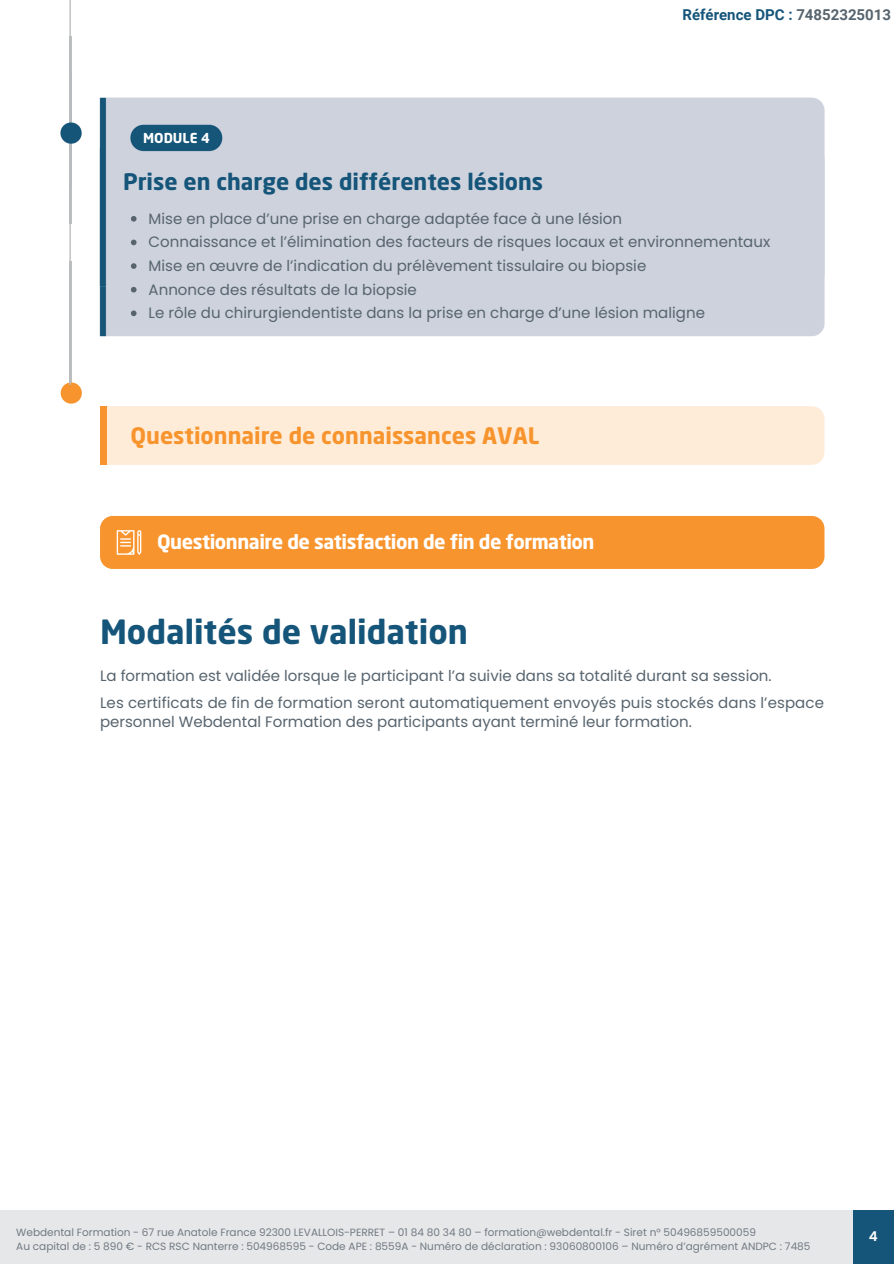
<style>
.page{position:relative;width:894px;height:1264px;background:#fff}
.page>*{position:absolute;margin:0;border:0;box-sizing:border-box;transform-origin:0 0}
.t1{font:700 33px "Neo Sans Std";color:#16557a}
.t2{font:700 22.5px "Neo Sans Std";color:#16557a}
.t3{font:700 22.5px "Neo Sans Std";color:#f8942d}
.t4{font:700 19.5px "Neo Sans Std";letter-spacing:-.025em;color:#fff}
.t5{font:15px/27px "Poppins";letter-spacing:.005em;color:#57646e}
.t6{font:700 15px "Roboto";color:#16557a}
.t7{font:700 13.5px "Neo Sans Std";color:#fff}
.t8{font:600 13.5px "Poppins";color:#fff}
.t9{font:10.5px "Poppins";color:#717a83}
.s1{color:#57646e}
</style>
<div class="page">
<div style="left:61px;top:382px;width:21px;height:21px;background:#f8942d;border-radius:50%"></div>
<div style="left:0;top:1210px;width:893px;height:53px;background:#e6e7e8"></div>
<div style="left:853px;top:1210px;width:40px;height:53px;background:#16557a"></div>
<div style="left:106px;top:406px;width:718px;height:59px;background:#ffecd8"></div>
<div style="left:100px;top:406px;width:6px;height:59px;background:#f8942d"></div>
<div style="left:100px;top:516px;width:724px;height:53px;background:#f8942d;border-radius:13px"></div>
<svg style="left:117px;top:530px;width:24px;height:25px"></svg>
<div style="left:99px;top:310px;width:726px;height:27px;background:#cdd2dc"></div>
<div style="left:99px;top:97px;width:726px;height:213px;background:#cdd2dc"></div>
<svg style="left:131px;top:216px;width:5px;height:5px"></svg>
<svg style="left:131px;top:239px;width:5px;height:6px"></svg>
<svg style="left:131px;top:263px;width:5px;height:6px"></svg>
<svg style="left:131px;top:287px;width:5px;height:5px"></svg>
<svg style="left:131px;top:310px;width:5px;height:6px"></svg>
<img style="left:60px;top:115px;width:22px;height:32px">
<img style="left:69px;top:0;width:3px;height:115px">
<img style="left:66px;top:147px;width:11px;height:237px">
<p class="t6" style="left:682px;top:6px;width:210px">Référence DPC : <span class="s1">74852325013</span></p>
<p class="t7" style="left:143px;top:132px;width:68px">MODULE 4</p>
<p class="t2" style="left:123px;top:172px;width:421px">Prise en charge des différentes lésions</p>
<p class="t5" style="left:148px;top:205px;width:475px">Mise en place d’une prise en charge adaptée face à une lésion</p>
<p class="t5" style="left:148px;top:229px;width:623px">Connaissance et l’élimination des facteurs de risques locaux et environnementaux</p>
<h2 class="t5" style="left:148px;top:252px;width:499px">Mise en œuvre de l’indication du prélèvement tissulaire ou biopsie</h2>
<h3 class="t5" style="left:148px;top:276px;width:270px">Annonce des résultats de la biopsie</h3>
<h1 class="t5" style="left:148px;top:299px;width:558px">Le rôle du chirurgiendentiste dans la prise en charge d’une lésion maligne</h1>
<p class="t3" style="left:130px;top:426px;width:410px">Questionnaire de connaissances AVAL</p>
<h2 class="t4" style="left:157px;top:533px;width:439px">Questionnaire de satisfaction de fin de formation</h2>
<p class="t1" style="left:100px;top:618px;width:369px">Modalités de validation</p>
<h4 class="t5" style="left:100px;top:662px;width:725px">La formation est validée lorsque le participant l’a suivie dans sa totalité durant sa session.<br>Les certificats de fin de formation seront automatiquement envoyés puis stockés dans l’espace</h4>
<h4 class="t5" style="left:100px;top:708px;width:593px">personnel Webdental Formation des participants ayant terminé leur formation.</h4>
<p class="t9" style="left:16px;top:1225px;width:741px">Webdental Formation - 67 rue Anatole France 92300 LEVALLOIS-PERRET – 01 84 80 34 80 – formation@webdental.fr - Siret n° 50496859500059</p>
<h5 class="t9" style="left:16px;top:1238px;width:795px">Au capital de : 5 890 € - RCS RSC Nanterre : 504968595 - Code APE : 8559A - Numéro de déclaration : 93060800106 – Numéro d’agrément ANDPC : 7485</h5>
<p class="t8" style="left:868px;top:1226px;width:10px">4</p>
</div>
